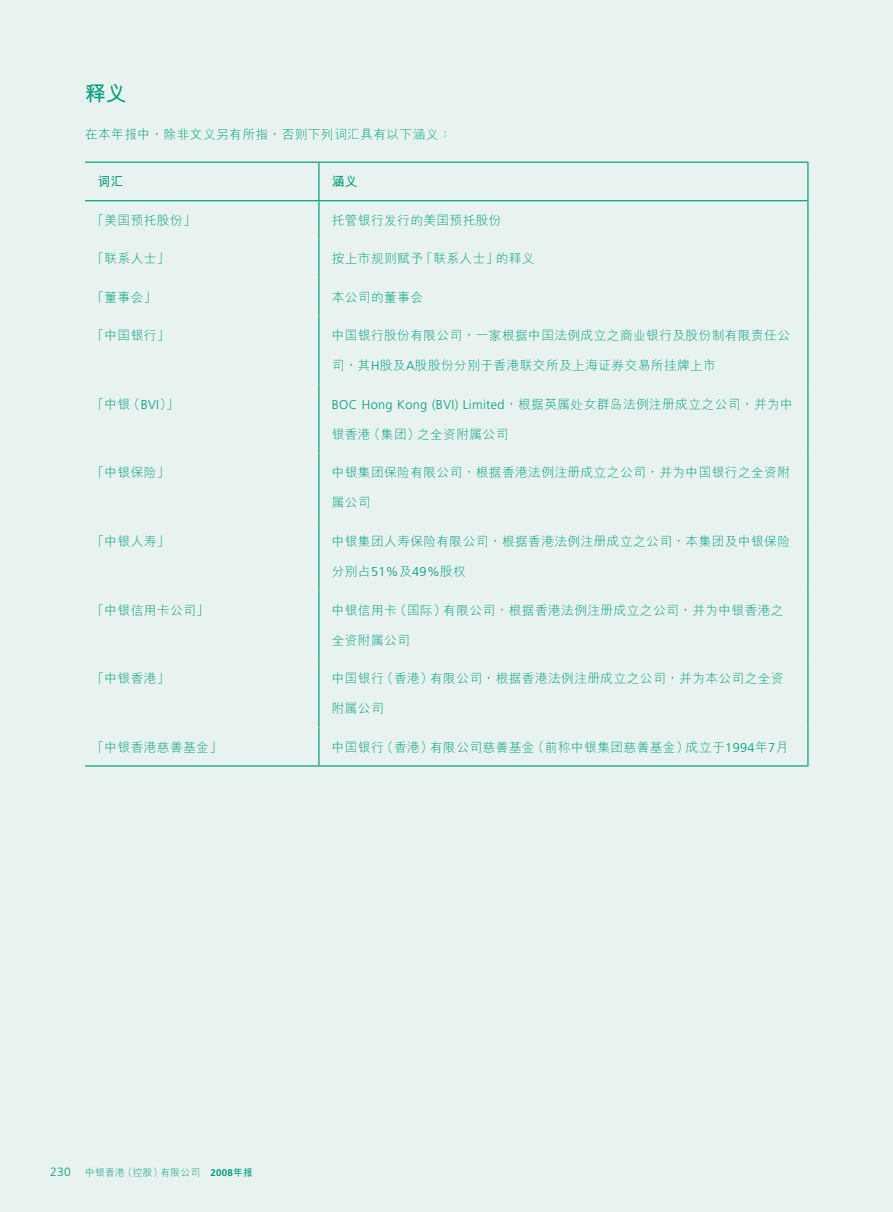
<style>
.page{position:relative;width:893px;height:1212px;background:#e8f3f0}
.page>*{position:absolute;margin:0;border:0;box-sizing:border-box;transform-origin:0 0}
.t1{font:700 21px "M Hei HKS";color:#009b7a}
._50_E_Table_Text{font:300 12.75px "M Hei HKS";letter-spacing:.03em;color:#009b7a}
._50_E_Table_Text-2{font:300 12.75px "Frutiger LT Std";letter-spacing:.03em;color:#009b7a}
._00_Body_Text{font:300 12.75px "M Hei HKS";letter-spacing:.03em;color:#009b7a}
._50_E_Table_Text-3{font:700 12.75px "M Hei HKS";color:#009b7a}
.t2{font:300 12px "Frutiger LT Std";color:#009b7a}
.t3{font:300 9.75px "M Hei HKS";letter-spacing:.03em;color:#009b7a}
.s1{font-family:"Frutiger LT Std"}
.s2{font-family:"M Hei HKS"}
.s3{font-family:"Frutiger LT Std";font-weight:700}
.s4{font-weight:700}
</style>
<div class="page">
<hr style="left:85px;top:200px;width:234px;height:1px;background:#009b7a">
<hr style="left:319px;top:200px;width:489px;height:1px;background:#009b7a">
<hr style="left:318px;top:163px;width:1px;height:37px;background:#009b7a">
<hr style="left:318px;top:201px;width:1px;height:38px;background:#009b7a">
<hr style="left:318px;top:239px;width:1px;height:39px;background:#009b7a">
<hr style="left:318px;top:278px;width:1px;height:38px;background:#009b7a">
<hr style="left:318px;top:316px;width:1px;height:69px;background:#009b7a">
<hr style="left:318px;top:385px;width:1px;height:68px;background:#009b7a">
<hr style="left:318px;top:453px;width:1px;height:69px;background:#009b7a">
<hr style="left:318px;top:522px;width:1px;height:68px;background:#009b7a">
<hr style="left:318px;top:590px;width:1px;height:69px;background:#009b7a">
<hr style="left:318px;top:659px;width:1px;height:68px;background:#009b7a">
<hr style="left:318px;top:727px;width:1px;height:38px;background:#009b7a">
<hr style="left:85px;top:162px;width:234px;height:1px;background:#009b7a">
<hr style="left:319px;top:162px;width:489px;height:1px;background:#009b7a">
<hr style="left:807px;top:163px;width:1px;height:37px;background:#009b7a">
<hr style="left:807px;top:201px;width:1px;height:38px;background:#009b7a">
<hr style="left:807px;top:239px;width:1px;height:39px;background:#009b7a">
<hr style="left:807px;top:278px;width:1px;height:38px;background:#009b7a">
<hr style="left:807px;top:316px;width:1px;height:69px;background:#009b7a">
<hr style="left:807px;top:385px;width:1px;height:68px;background:#009b7a">
<hr style="left:807px;top:453px;width:1px;height:69px;background:#009b7a">
<hr style="left:807px;top:522px;width:1px;height:68px;background:#009b7a">
<hr style="left:807px;top:590px;width:1px;height:69px;background:#009b7a">
<hr style="left:807px;top:659px;width:1px;height:68px;background:#009b7a">
<hr style="left:807px;top:727px;width:1px;height:38px;background:#009b7a">
<hr style="left:85px;top:765px;width:234px;height:1px;background:#009b7a">
<hr style="left:319px;top:765px;width:489px;height:1px;background:#009b7a">
<p class="t1" style="left:85px;top:78px;width:43px">釋義</p>
<p class="_00_Body_Text" style="left:85px;top:125px;width:368px">在本年報中，除非文義另有所指，否則下列詞彙具有以下涵義：</p>
<p class="_50_E_Table_Text-3" style="left:98px;top:172px;width:27px">詞彙</p>
<p class="_50_E_Table_Text-3" style="left:332px;top:172px;width:27px">涵義</p>
<p class="_50_E_Table_Text" style="left:91px;top:211px;width:106px">「美國預託股份」</p>
<p class="_50_E_Table_Text" style="left:332px;top:211px;width:172px">託管銀行發行的美國預託股份</p>
<p class="_50_E_Table_Text" style="left:91px;top:250px;width:80px">「聯繫人士」</p>
<p class="_50_E_Table_Text" style="left:332px;top:250px;width:204px">按上市規則賦予「聯繫人士」的釋義</p>
<p class="_50_E_Table_Text" style="left:91px;top:288px;width:67px">「董事會」</p>
<p class="_50_E_Table_Text" style="left:332px;top:288px;width:93px">本公司的董事會</p>
<p class="_50_E_Table_Text" style="left:91px;top:327px;width:80px">「中國銀行」</p>
<p class="_50_E_Table_Text" style="left:332px;top:327px;width:460px">中國銀行股份有限公司，一家根據中國法例成立之商業銀行及股份制有限責任公</p>
<p class="_50_E_Table_Text" style="left:332px;top:357px;width:386px">司，其<span class="s1">H</span>股及<span class="s1">A</span>股股份分別於香港聯交所及上海證券交易所掛牌上市</p>
<p class="_50_E_Table_Text" style="left:91px;top:395px;width:89px">「中銀（<span class="s1">BVI</span>）」</p>
<p class="_50_E_Table_Text-2" style="left:332px;top:397px;width:463px">BOC Hong Kong (BVI) Limited<span class="s2">，根據英屬處女群島法例註冊成立之公司，並為中</span></p>
<p class="_50_E_Table_Text" style="left:332px;top:425px;width:178px">銀香港（集團）之全資附屬公司</p>
<p class="_50_E_Table_Text" style="left:91px;top:464px;width:80px">「中銀保險」</p>
<p class="_50_E_Table_Text" style="left:332px;top:464px;width:460px">中銀集團保險有限公司，根據香港法例註冊成立之公司，並為中國銀行之全資附</p>
<p class="_50_E_Table_Text" style="left:332px;top:494px;width:40px">屬公司</p>
<p class="_50_E_Table_Text" style="left:91px;top:532px;width:80px">「中銀人壽」</p>
<p class="_50_E_Table_Text" style="left:332px;top:532px;width:460px">中銀集團人壽保險有限公司，根據香港法例註冊成立之公司，本集團及中銀保險</p>
<p class="_50_E_Table_Text" style="left:332px;top:562px;width:136px">分別佔<span class="s1">51%</span>及<span class="s1">49%</span>股權</p>
<p class="_50_E_Table_Text" style="left:91px;top:601px;width:119px">「中銀信用卡公司」</p>
<p class="_50_E_Table_Text" style="left:332px;top:601px;width:454px">中銀信用卡（國際）有限公司，根據香港法例註冊成立之公司，並為中銀香港之</p>
<p class="_50_E_Table_Text" style="left:332px;top:631px;width:80px">全資附屬公司</p>
<p class="_50_E_Table_Text" style="left:91px;top:669px;width:80px">「中銀香港」</p>
<p class="_50_E_Table_Text" style="left:332px;top:669px;width:454px">中國銀行（香港）有限公司，根據香港法例註冊成立之公司，並為本公司之全資</p>
<p class="_50_E_Table_Text" style="left:332px;top:699px;width:54px">附屬公司</p>
<p class="_50_E_Table_Text" style="left:91px;top:738px;width:132px">「中銀香港慈善基金」</p>
<p class="_50_E_Table_Text" style="left:332px;top:738px;width:458px">中國銀行（香港）有限公司慈善基金（前稱中銀集團慈善基金）成立於<span class="s1">1994</span>年<span class="s1">7</span>月</p>
<p class="t2" style="left:50px;top:1165px;width:22px">230</p>
<p class="t3" style="left:85px;top:1166px;width:169px">中銀香港（控股）有限公司 <span class="s3">2008</span><span class="s4">年報</span></p>
</div>
